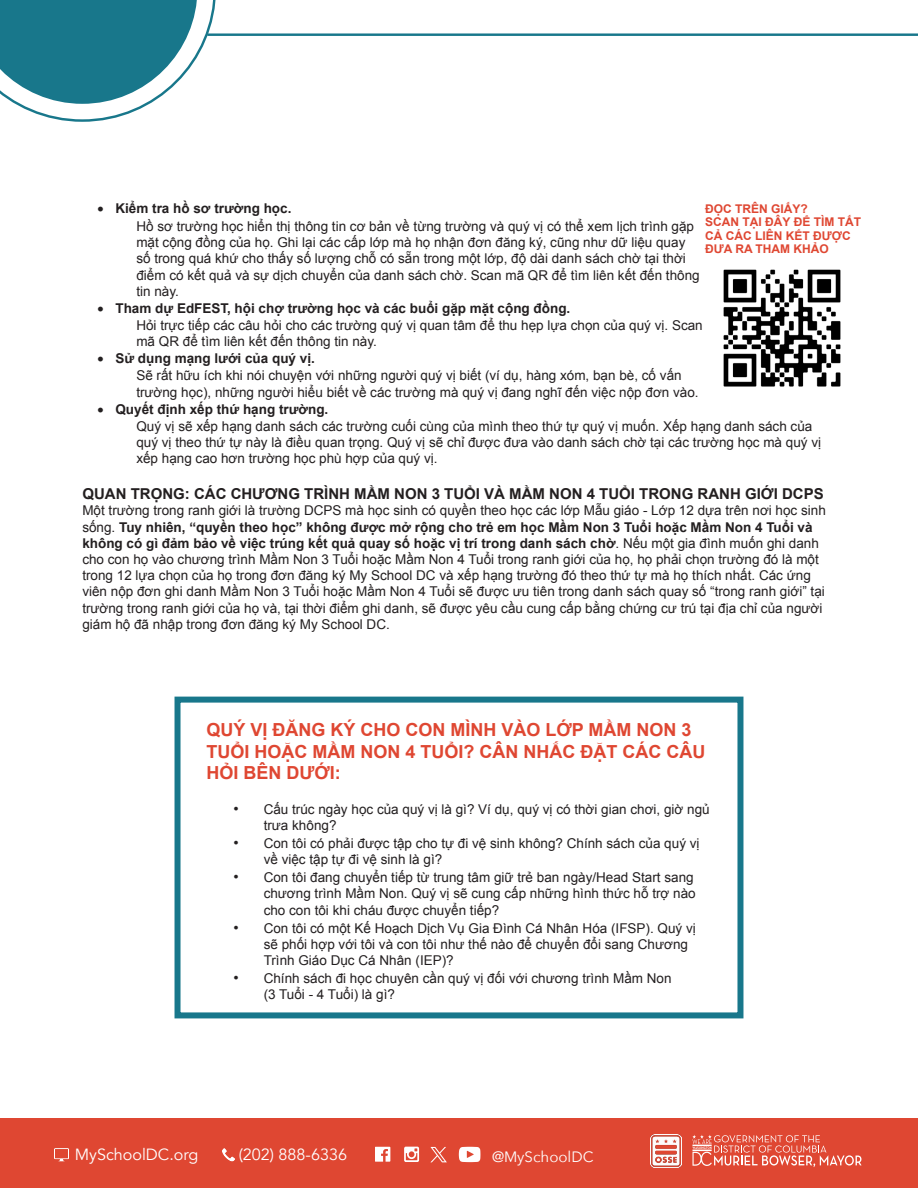
<style>
.page{position:relative;width:918px;height:1188px;background:#fff}
.page>*{position:absolute;margin:0;border:0;box-sizing:border-box;transform-origin:0 0}
.t1{font:700 18px/21.6px "Arial";color:#df4732}
.t2{font:16.2px "Avenir";color:#fff}
.t3{font:700 15px "Arial";color:#231f20}
.t4{font:15px "Avenir Next";color:#fff}
.t5{font:13.5px/16.2px "Arial";color:#231f20}
.t6{font:700 13.5px "Arial";color:#231f20}
.t7{font:700 13.5px "Arial";color:#231f20}
.t8{font:700 12px/13.5px "Arial";color:#df4732}
.s1{font-weight:700}
.s2{font-size:15px}
</style>
<div class="page">
<div style="left:0;top:1119px;width:918px;height:69px;background:#df4732"></div>
<div style="left:175px;top:697px;width:568px;height:321px;border:6px solid #18778b"></div>
<img style="left:723px;top:269px;width:118px;height:118px">
<svg style="left:692px;top:1135px;width:170px;height:32px"></svg>
<img style="left:651px;top:1134px;width:31px;height:33px">
<svg style="left:0;top:0;width:216px;height:122px"></svg>
<hr style="left:207px;top:33px;width:711px;height:3px;background:#18778b">
<svg style="left:54px;top:1148px;width:15px;height:14px"></svg>
<svg style="left:222px;top:1148px;width:13px;height:14px"></svg>
<svg style="left:404px;top:1147px;width:15px;height:15px"></svg>
<svg style="left:375px;top:1147px;width:15px;height:15px"></svg>
<svg style="left:459px;top:1147px;width:21px;height:15px"></svg>
<svg style="left:430px;top:1147px;width:17px;height:15px"></svg>
<p class="t6" style="left:97px;top:200px;width:195px">• Kiểm tra hồ sơ trường học.</p>
<p class="t5" style="left:136px;top:218px;width:565px">Hồ sơ trường học hiển thị thông tin cơ bản về từng trường và quý vị có thể xem lịch trình gặp mặt cộng đồng của họ. Ghi lại các cấp lớp mà họ nhận đơn đăng ký, cũng như dữ liệu quay số trong quá khứ cho thấy số lượng chỗ có sẵn trong một lớp, độ dài danh sách chờ tại thời điểm có kết quả và sự dịch chuyển của danh sách chờ. Scan mã QR để tìm liên kết đến thông tin này.</p>
<p class="t6" style="left:97px;top:299px;width:474px">• Tham dự EdFEST, hội chợ trường học và các buổi gặp mặt cộng đồng.</p>
<p class="t5" style="left:136px;top:317px;width:568px">Hỏi trực tiếp các câu hỏi cho các trường quý vị quan tâm để thu hẹp lựa chọn của quý vị. Scan mã QR để tìm liên kết đến thông tin này.</p>
<p class="t7" style="left:97px;top:349px;width:219px">• Sử dụng mạng lưới của quý vị.</p>
<p class="t5" style="left:136px;top:368px;width:564px">Sẽ rất hữu ích khi nói chuyện với những người quý vị biết (ví dụ, hàng xóm, bạn bè, cố vấn trường học), những người hiểu biết về các trường mà quý vị đang nghĩ đến việc nộp đơn vào.</p>
<p class="t6" style="left:97px;top:400px;width:232px">• Quyết định xếp thứ hạng trường.</p>
<p class="t5" style="left:136px;top:418px;width:686px">Quý vị sẽ xếp hạng danh sách các trường cuối cùng của mình theo thứ tự quý vị muốn. Xếp hạng danh sách của quý vị theo thứ tự này là điều quan trọng. Quý vị sẽ chỉ được đưa vào danh sách chờ tại các trường học mà quý vị xếp hạng cao hơn trường học phù hợp của quý vị.</p>
<p class="t3" style="left:82px;top:484px;width:743px">QUAN TRỌNG: CÁC CHƯƠNG TRÌNH MẦM NON 3 TUỔI VÀ MẦM NON 4 TUỔI TRONG RANH GIỚI DCPS</p>
<p class="t5" style="left:82px;top:503px;width:745px">Một trường trong ranh giới là trường DCPS mà học sinh có quyền theo học các lớp Mẫu giáo - Lớp 12 dựa trên nơi học sinh sống. <span class="s1">Tuy nhiên, “quyền theo học” không được mở rộng cho trẻ em học Mầm Non 3 Tuổi hoặc Mầm Non 4 Tuổi và không có gì đảm bảo về việc trúng kết quả quay số hoặc vị trí trong danh sách chờ</span>. Nếu một gia đình muốn ghi danh cho con họ vào chương trình Mầm Non 3 Tuổi hoặc Mầm Non 4 Tuổi trong ranh giới của họ, họ phải chọn trường đó là một trong 12 lựa chọn của họ trong đơn đăng ký My School DC và xếp hạng trường đó theo thứ tự mà họ thích nhất. Các ứng viên nộp đơn ghi danh Mầm Non 3 Tuổi hoặc Mầm Non 4 Tuổi sẽ được ưu tiên trong danh sách quay số “trong ranh giới” tại trường trong ranh giới của họ và, tại thời điểm ghi danh, sẽ được yêu cầu cung cấp bằng chứng cư trú tại địa chỉ của người giám hộ đã nhập trong đơn đăng ký My School DC.</p>
<p class="t8" style="left:705px;top:202px;width:104px">ĐỌC TRÊN GIẤY?</p>
<p class="t8" style="left:705px;top:216px;width:157px">SCAN TẠI ĐÂY ĐỂ TÌM TẤT<br>CẢ CÁC LIÊN KẾT ĐƯỢC<br>ĐƯA RA THAM KHẢO</p>
<p class="t1" style="left:206px;top:720px;width:500px">QUÝ VỊ ĐĂNG KÝ CHO CON MÌNH VÀO LỚP MẦM NON 3<br>TUỔI HOẶC MẦM NON 4 TUỔI? CÂN NHẮC ĐẶT CÁC CÂU<br>HỎI BÊN DƯỚI:</p>
<p class="t5" style="left:264px;top:801px;width:448px;text-indent:-30px"><span class="s2">•</span> Cấu trúc ngày học của quý vị là gì? Ví dụ, quý vị có thời gian chơi, giờ ngủ trưa không?</p>
<p class="t5" style="left:264px;top:835px;width:437px;text-indent:-30px"><span class="s2">•</span> Con tôi có phải được tập cho tự đi vệ sinh không? Chính sách của quý vị về việc tập tự đi vệ sinh là gì?</p>
<p class="t5" style="left:264px;top:870px;width:434px;text-indent:-30px"><span class="s2">•</span> Con tôi đang chuyển tiếp từ trung tâm giữ trẻ ban ngày/Head Start sang chương trình Mầm Non. Quý vị sẽ cung cấp những hình thức hỗ trợ nào cho con tôi khi cháu được chuyển tiếp?</p>
<p class="t5" style="left:264px;top:920px;width:434px;text-indent:-30px"><span class="s2">•</span> Con tôi có một Kế Hoạch Dịch Vụ Gia Đình Cá Nhân Hóa (IFSP). Quý vị sẽ phối hợp với tôi và con tôi như thế nào để chuyển đổi sang Chương<br>Trình Giáo Dục Cá Nhân (IEP)?</p>
<p class="t5" style="left:264px;top:970px;width:409px;text-indent:-30px"><span class="s2">•</span> Chính sách đi học chuyên cần quý vị đối với chương trình Mầm Non (3 Tuổi - 4 Tuổi) là gì?</p>
<p class="t2" style="left:75px;top:1145px;width:125px">MySchoolDC.org</p>
<p class="t2" style="left:239px;top:1145px;width:110px">(202) 888-6336</p>
<p class="t4" style="left:492px;top:1144px;width:103px">@MySchoolDC</p>
</div>
